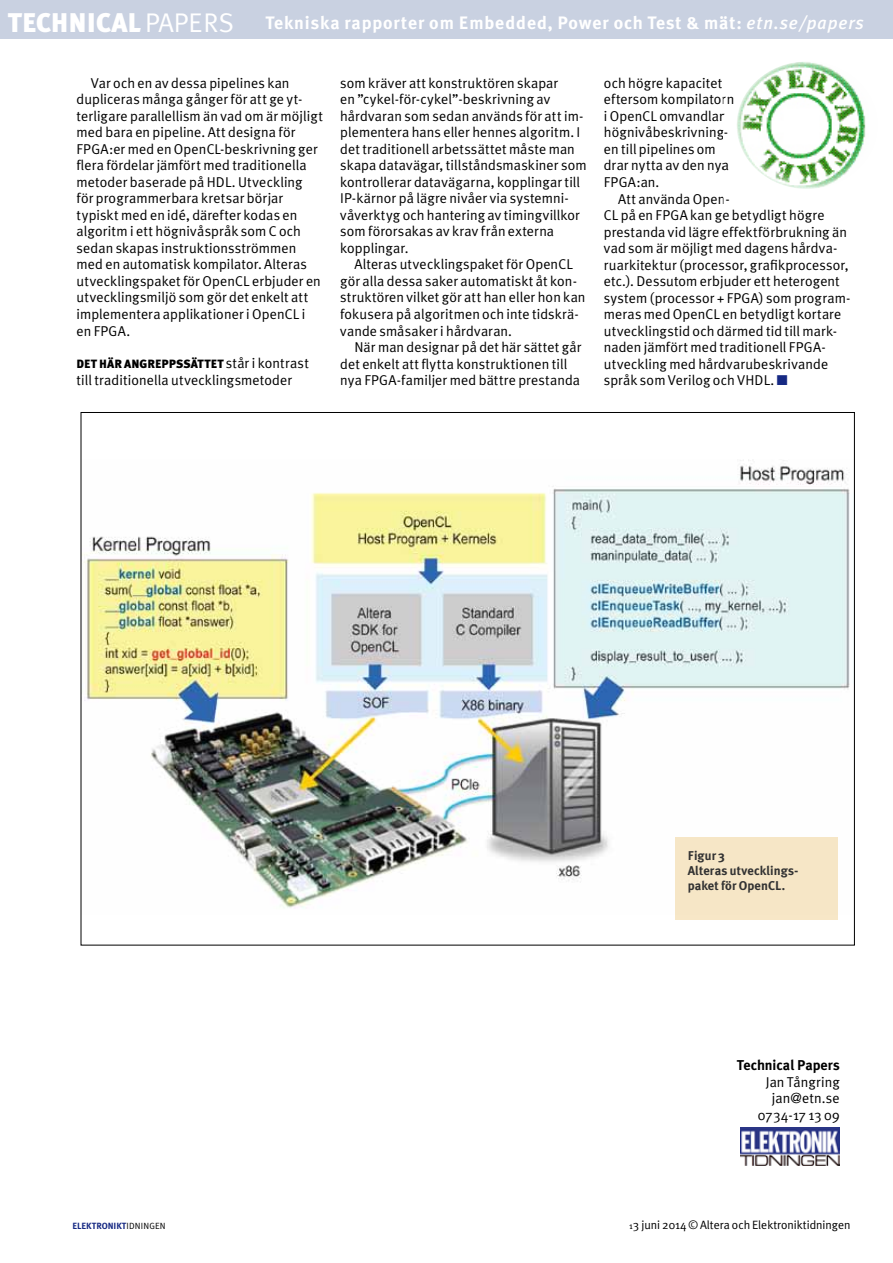
<style>
.page{position:relative;width:893px;height:1263px;background:#fff}
.page>*{position:absolute;margin:0;border:0;box-sizing:border-box;transform-origin:0 0}
.t1{font:900 27px "Meta Plus";color:#fff}
.t2{font:700 18px "Meta Plus";letter-spacing:.05em;color:#fff}
.t3{font:14.25px/16.5px "Meta Plus Normal";letter-spacing:.005em;color:#000}
.t4{font:700 14.25px "Meta Plus";letter-spacing:.005em;color:#000}
.t5{font:700 12.75px/15px "Meta Plus";letter-spacing:.01em;color:#000}
.t6{font:12px "Meta Plus Normal";color:#000}
.t7{font:900 12px "Meta Plus";color:#000}
.t8{font:700 9px "Meta Plus";color:#162983}
.s1{font-family:"Meta Plus Normal";font-weight:400}
.s2{font-weight:500;font-style:italic}
.s3{color:#162983}
.s4{font-family:"Meta Plus Normal";font-weight:400;color:#000}
.s5{font-size:9px}
</style>
<div class="page">
<img style="left:84px;top:460px;width:766px;height:454px">
<div style="left:675px;top:837px;width:162px;height:82px;background:#f6e6c6"></div>
<div style="left:0;top:0;width:892px;height:38px;background:#c9d1e1"></div>
<img style="left:740px;top:1128px;width:99px;height:37px">
<img style="left:737px;top:62px;width:129px;height:127px">
<h1 class="t1" style="left:8px;top:7px;width:228px">TECHNICAL <span class="s1">PAPERS</span></h1>
<p class="t2" style="left:265px;top:12px;width:600px">Tekniska rapporter om Embedded, Power och Test &amp; mät: <span class="s2">etn.se/papers</span></p>
<p class="t3" style="left:77px;top:75px;width:248px;text-indent:14px">Var och en av dessa pipelines kan dupliceras många gånger för att ge yt&shy;terligare parallellism än vad om är möjligt med bara en pipeline. Att designa för FPGA:er med en OpenCL-beskrivning ger flera fördelar jämfört med traditionella metoder baserade på HDL. Utveckling för programmerbara kretsar börjar typiskt med en idé, därefter kodas en algoritm i ett högnivåspråk som C och sedan skapas instruktionsströmmen med en automatisk kompilator. Alteras utvecklingspaket för OpenCL erbjuder en utvecklingsmiljö som gör det enkelt att implementera applikationer i OpenCL i en FPGA.</p>
<p class="t7" style="left:77px;top:357px;width:8px">DET</p>
<p class="t7" style="left:99px;top:357px;width:34px">HÄR ANG</p>
<p class="t7" style="left:147px;top:357px;width:58px">REPPSSÄTTET</p>
<p class="t3" style="left:77px;top:355px;width:234px;text-indent:149px">står i kontrast till traditionella utvecklingsmetoder</p>
<p class="t3" style="left:340px;top:75px;width:248px">som kräver att konstruktören skapar<br>en ”cykel-för-cykel”-beskrivning av hårdvaran som sedan används för att im&shy;plementera hans eller hennes algoritm. I det traditionell arbetssättet måste man skapa datavägar, tillståndsmaskiner som kontrollerar datavägarna, kopplingar till IP-kärnor på lägre nivåer via systemni&shy;våverktyg och hantering av timingvillkor som förorsakas av krav från externa kopplingar.</p>
<p class="t3" style="left:340px;top:256px;width:247px;text-indent:14px">Alteras utvecklingspaket för OpenCL gör alla dessa saker automatiskt åt kon&shy;struktören vilket gör att han eller hon kan fokusera på algoritmen och inte tidskrä&shy;vande småsaker i hårdvaran.</p>
<p class="t3" style="left:340px;top:339px;width:243px;text-indent:14px">När man designar på det här sättet går det enkelt att flytta konstruktionen till nya FPGA-familjer med bättre prestanda</p>
<p class="t3" style="left:604px;top:75px;width:132px">och högre kapacitet eftersom kompilatorn i OpenCL omvandlar högnivåbeskrivning&shy;en till pipelines om drar nytta av den nya<br>FPGA:an.</p>
<p class="t3" style="left:604px;top:190px;width:248px;text-indent:14px">Att använda Open-<br>CL på en FPGA kan ge betydligt högre prestanda vid lägre effektförbrukning än vad som är möjligt med dagens hårdva&shy;ruarkitektur (processor, grafikprocessor, etc.). Dessutom erbjuder ett heterogent system (processor + FPGA) som program&shy;meras med OpenCL en betydligt kortare utvecklingstid och därmed tid till mark&shy;naden jämfört med traditionell FPGA&shy;utveckling med hårdvarubeskrivande språk som Verilog och VHDL. <span class="s3">■</span></p>
<p class="t5" style="left:688px;top:848px;width:112px">Figur 3<br>Alteras utvecklings&shy;paket för OpenCL.</p>
<p class="t4" style="left:737px;top:1057px;width:105px">Technical Papers</p>
<p class="t3" style="left:758px;top:1073px;width:84px;text-align:right">Jan Tångring jan@etn.se<br>0734-17 13 09</p>
<p class="t8" style="left:72px;top:1220px;width:95px">ELEKTRONIKT<span class="s4">IDNINGEN</span></p>
<p class="t6" style="left:629px;top:1217px;width:223px"><span class="s5">1</span>3 juni 2014 © Altera och Elektroniktidningen</p>
</div>
